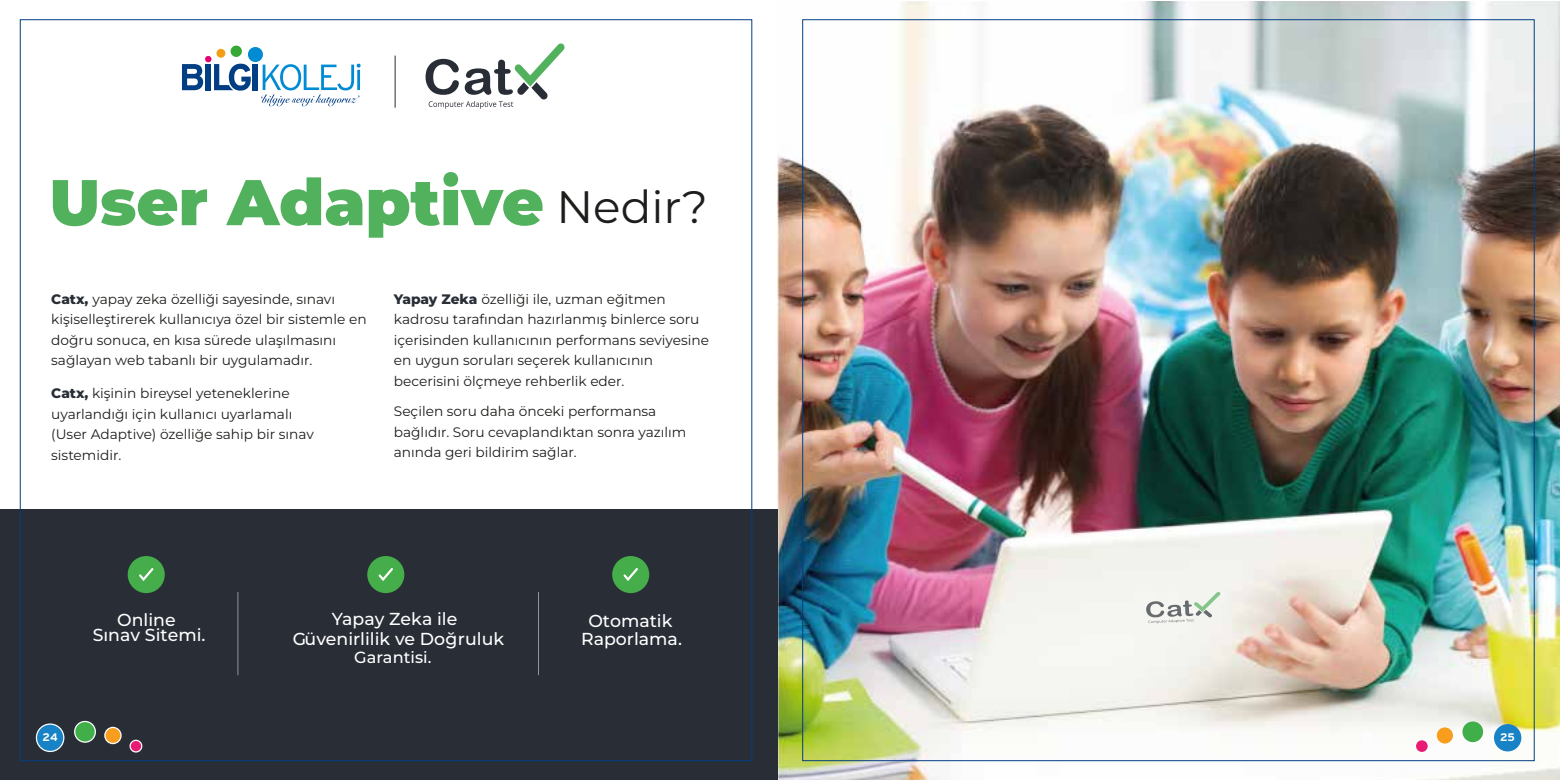
<style>
.page{position:relative;width:1560px;height:780px;background:#fff}
.page>*{position:absolute;margin:0;border:0;box-sizing:border-box;transform-origin:0 0}
.t1{font:900 64.38px "Montserrat";color:#52b15d}
.t2{font:500 17.38px/15.4px "Montserrat";color:#fff;text-align:center}
.t3{font:500 16.12px "Montserrat";letter-spacing:.005em;color:#fff}
.t4{font:13.75px/20.5px "Montserrat";color:#1d1d1b}
.t5{font:700 11px "Interstate TR";color:#fff}
.s1{font-weight:400;font-size:45.38px;color:#1d1d1b}
.s2{font-weight:800;color:#282d36}
</style>
<div class="page">
<img style="left:777px;top:1px;width:782px;height:778px">
<div style="left:0;top:509px;width:777px;height:270px;background:#282d36"></div>
<hr style="left:237px;top:592px;width:1px;height:83px;background:#fff">
<hr style="left:538px;top:592px;width:1px;height:83px;background:#fff">
<div style="left:128px;top:556px;width:37px;height:37px;background:#45ad4a;border-radius:50%"></div>
<svg style="left:139px;top:568px;width:14px;height:13px"></svg>
<div style="left:367px;top:556px;width:37px;height:37px;background:#45ad4a;border-radius:50%"></div>
<svg style="left:378px;top:568px;width:15px;height:13px"></svg>
<div style="left:612px;top:556px;width:37px;height:37px;background:#45ad4a;border-radius:50%"></div>
<svg style="left:623px;top:568px;width:15px;height:13px"></svg>
<svg style="left:425px;top:43px;width:140px;height:66px"></svg>
<div style="left:216px;top:49px;width:9px;height:9px;background:#f59d10;border-radius:50%"></div>
<div style="left:230px;top:46px;width:12px;height:11px;background:#35a836;border-radius:50%"></div>
<div style="left:248px;top:47px;width:15px;height:15px;background:#008bd2;border-radius:50%"></div>
<svg style="left:182px;top:56px;width:69px;height:35px"></svg>
<div style="left:253px;top:64px;width:5px;height:26px;background:#023e84"></div>
<svg style="left:261px;top:64px;width:99px;height:42px"></svg>
<hr style="left:395px;top:56px;width:1px;height:52px;background:#282d36">
<svg style="left:1145px;top:592px;width:75px;height:31px"></svg>
<div style="left:1436px;top:727px;width:16px;height:16px;background:#f99d1e;border-radius:50%"></div>
<div style="left:1462px;top:721px;width:20px;height:21px;background:#40ae49;border-radius:50%"></div>
<div style="left:1493px;top:724px;width:27px;height:27px;background:#1782c5;border-radius:50%"></div>
<div style="left:1415px;top:740px;width:12px;height:11px;background:#e81c75;border-radius:50%"></div>
<svg style="left:104px;top:726px;width:18px;height:18px"></svg>
<svg style="left:74px;top:720px;width:22px;height:22px"></svg>
<div style="left:36px;top:723px;width:28px;height:29px;background:#1782c5;border:1px solid #fff;border-radius:50%"></div>
<svg style="left:129px;top:739px;width:13px;height:13px"></svg>
<h1 class="t1" style="left:50px;top:159px;width:659px">User Adaptive <span class="s1">Nedir?</span></h1>
<p class="t4" style="left:51px;top:288px;width:317px"><span class="s2">Catx,</span> yapay zeka özelliği sayesinde, sınavı kişiselleştirerek kullanıcıya özel bir sistemle en doğru sonuca, en kısa sürede ulaşılmasını sağlayan web tabanlı bir uygulamadır.</p>
<p class="t4" style="left:51px;top:382px;width:264px"><span class="s2">Catx,</span> kişinin bireysel yeteneklerine uyarlandığı için kullanıcı uyarlamalı (User Adaptive) özelliğe sahip bir sınav sistemidir.</p>
<p class="t4" style="left:394px;top:288px;width:316px"><span class="s2">Yapay Zeka</span> özelliği ile, uzman eğitmen kadrosu tarafından hazırlanmış binlerce soru içerisinden kullanıcının performans seviyesine en uygun soruları seçerek kullanıcının becerisini ölçmeye rehberlik eder.</p>
<p class="t4" style="left:394px;top:400px;width:294px">Seçilen soru daha önceki performansa bağlıdır. Soru cevaplandıktan sonra yazılım anında geri bildirim sağlar.</p>
<p class="t2" style="left:93px;top:611px;width:114px">Online<br>Sınav Sitemi.</p>
<p class="t2" style="left:293px;top:608px;width:213px;line-height:20px">Yapay Zeka ile<br>Güvenirlilik ve Doğruluk</p>
<p class="t3" style="left:354px;top:646px;width:79px">Garantisi.</p>
<p class="t2" style="left:581px;top:612px;width:102px;line-height:17.6px">Otomatik<br>Raporlama.</p>
<p class="t5" style="left:42px;top:730px;width:17px">24</p>
<p class="t5" style="left:1499px;top:730px;width:16px">25</p>
</div>
